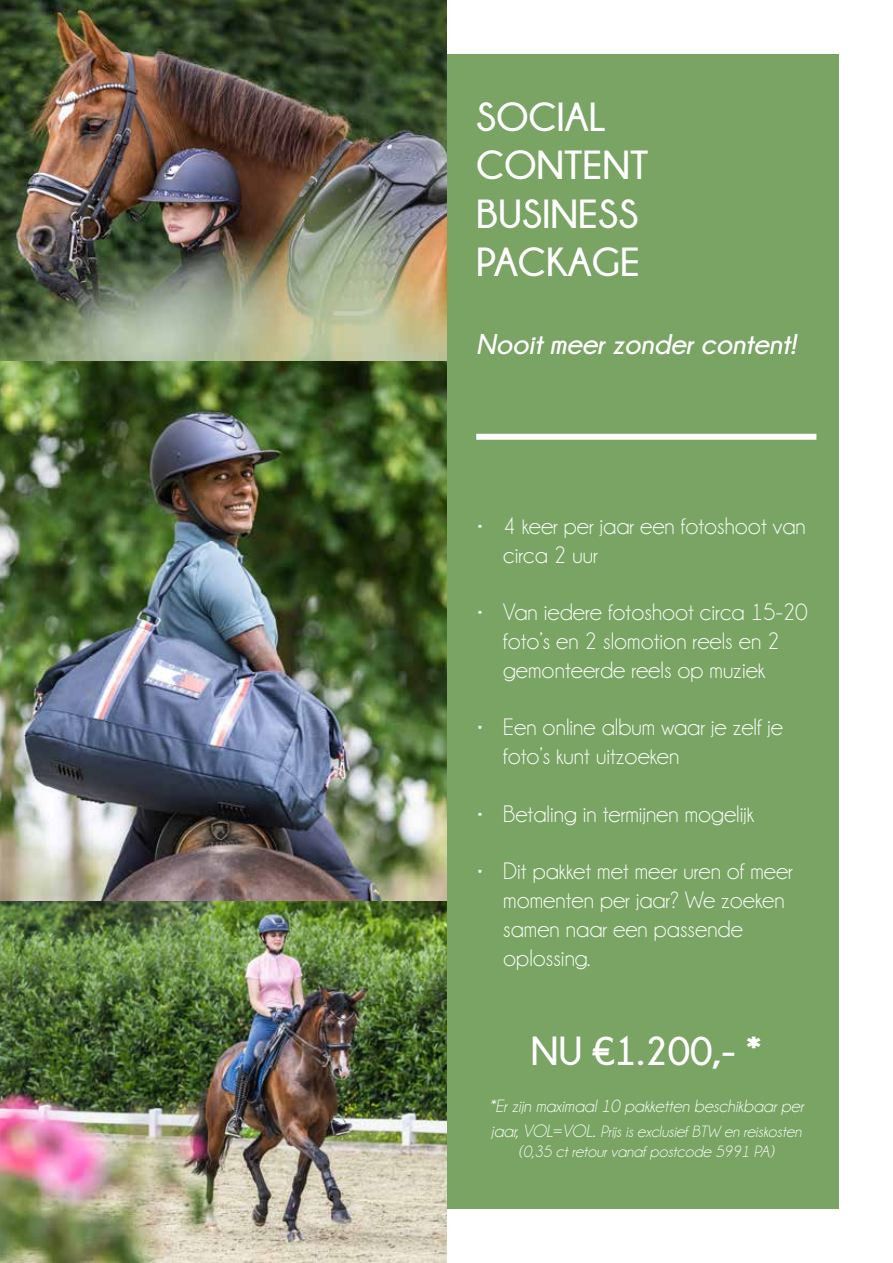
<style>
.page{position:relative;width:893px;height:1263px;background:#fff}
.page>*{position:absolute;margin:0;border:0;box-sizing:border-box;transform-origin:0 0}
.t1{font:700 40.5px/48.6px "Champagne&Limousines";color:#fff}
.t2{font:italic 700 28.5px "Champagne&Limousines";color:#fff}
.t3{font:24px/28.8px "Champagne&Limousines";color:#fff}
.t4{font:italic 18px "Champagne&Limousines";color:#fff}
.t5{font:italic 16.5px/19.8px "Champagne&Limousines";color:#fff;text-align:center}
.s1{font-size:18px}
.s2{font-style:normal;font-size:21px}
</style>
<div class="page">
<div style="left:54px;top:54px;width:785px;height:1155px;background:#79a464"></div>
<img style="left:0;top:0;width:446px;height:361px">
<img style="left:0;top:361px;width:446px;height:540px">
<img style="left:0;top:901px;width:446px;height:362px">
<div style="left:476px;top:434px;width:340px;height:6px;background:#fff"></div>
<h1 class="t1" style="left:476px;top:92px;width:174px">SOCIAL<br>CONTENT<br>BUSINESS<br>PACKAGE</h1>
<p class="t2" style="left:476px;top:328px;width:321px">Nooit meer zonder content!</p>
<p class="t3" style="left:503px;top:512px;width:304px;text-indent:-27px">• 4 keer per jaar een fotoshoot van circa 2 uur</p>
<p class="t3" style="left:503px;top:598px;width:306px;text-indent:-27px">• Van iedere fotoshoot circa 15-20 foto’s en 2 slomotion reels en 2 gemonteerde reels op muziek</p>
<p class="t3" style="left:503px;top:713px;width:281px;text-indent:-27px">• Een online album waar je zelf je foto’s kunt uitzoeken</p>
<p class="t3" style="left:476px;top:800px;width:279px">• Betaling in termijnen mogelijk</p>
<p class="t3" style="left:503px;top:857px;width:291px;text-indent:-27px">• Dit pakket met meer uren of meer momenten per jaar? We zoeken samen naar een passende oplossing.</p>
<h1 class="t1" style="left:531px;top:1026px;width:233px">NU €1.200,- *</h1>
<p class="t4" style="left:489px;top:1096px;width:316px">*Er zijn maximaal 10 pakketten beschikbaar per</p>
<p class="t5" style="left:491px;top:1121px;width:312px"><span class="s1">jaar, VOL=VOL</span><span class="s2">.</span> Prijs is exclusief BTW en reiskosten (0,35 ct retour vanaf postcode 5991 PA)</p>
</div>
